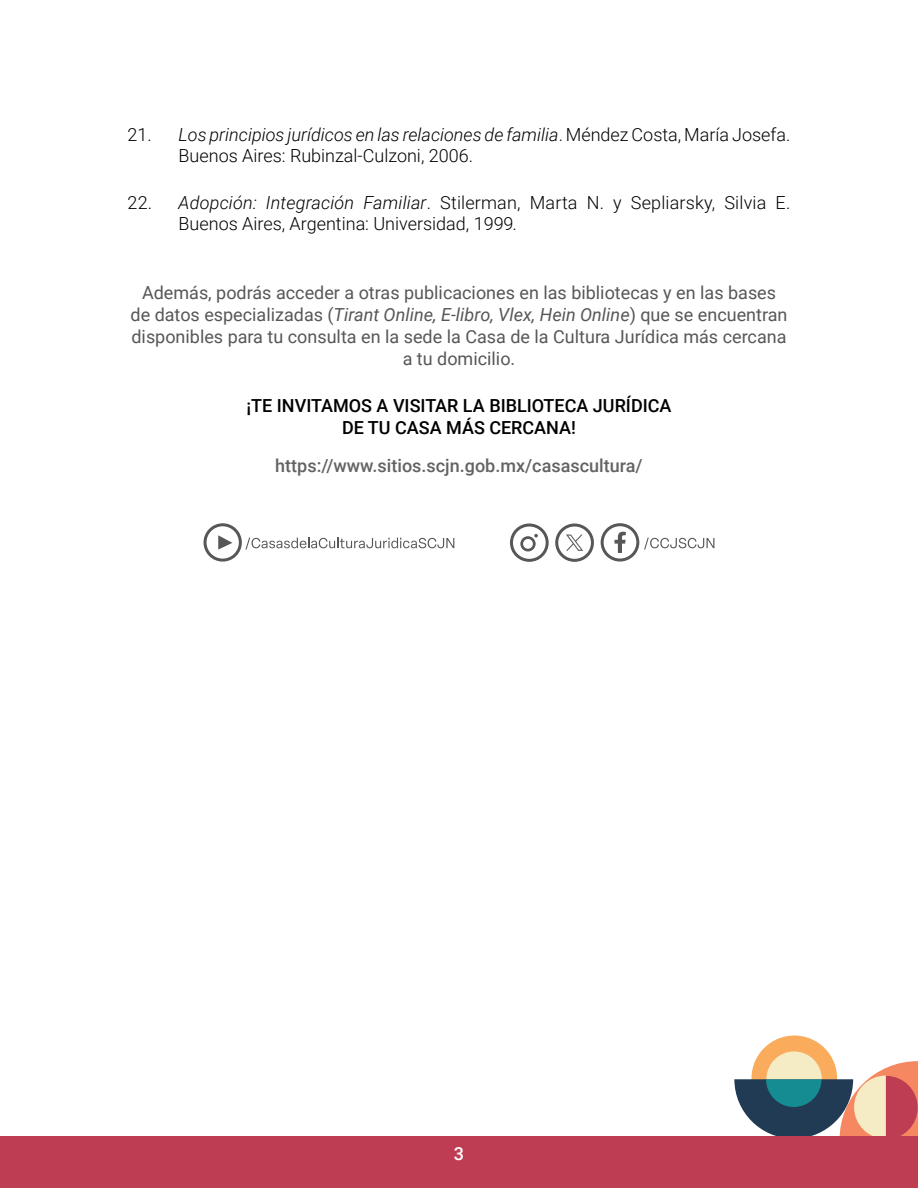
<style>
.page{position:relative;width:918px;height:1188px;background:#fff}
.page>*{position:absolute;margin:0;border:0;box-sizing:border-box;transform-origin:0 0}
.t1{font:18px/21.8px "Roboto";color:#575756;text-align:center}
.t2{font:300 18px/21px "Roboto";color:#000}
.t3{font:500 18px/21.8px "Roboto";color:#000;text-align:center}
.t4{font:500 18px "Roboto";color:#646363}
.t5{font:500 18px "Roboto";color:#fff}
.s1{font-style:italic}
</style>
<div class="page">
<svg style="left:734px;top:1036px;width:184px;height:101px"></svg>
<div style="left:0;top:1137px;width:918px;height:51px;background:#bf3d52"></div>
<svg style="left:510px;top:523px;width:204px;height:39px"></svg>
<svg style="left:245px;top:538px;width:209px;height:12px"></svg>
<svg style="left:218px;top:535px;width:14px;height:15px"></svg>
<div style="left:204px;top:523px;width:38px;height:39px;border:3px solid #575757;border-radius:50%"></div>
<p class="t2" style="left:179px;top:123px;width:613px;text-indent:-51px">21. <span class="s1">Los principios jurídicos en las relaciones de familia</span>. Méndez Costa, María Josefa.<br>Buenos Aires: Rubinzal-Culzoni, 2006.</p>
<p class="t2" style="left:179px;top:191px;width:613px;line-height:21.8px;text-indent:-51px">22. <span class="s1">Adopción: Integración Familiar</span>. Stilerman, Marta N. y Sepliarsky, Silvia E.<br>Buenos Aires, Argentina: Universidad, 1999<span class="s1">.</span></p>
<p class="t1" style="left:131px;top:281px;width:658px">Además, podrás acceder a otras publicaciones en las bibliotecas y en las bases de datos especializadas (<span class="s1">Tirant Online, E-libro, Vlex, Hein Online</span>) que se encuentran disponibles para tu consulta en la sede la Casa de la Cultura Jurídica más cercana a tu domicilio.</p>
<p class="t3" style="left:246px;top:394px;width:427px">¡TE INVITAMOS A VISITAR LA BIBLIOTECA JURÍDICA<br>DE TU CASA MÁS CERCANA!</p>
<p class="t4" style="left:275px;top:453px;width:369px">https://www.sitios.scjn.gob.mx/casascultura/</p>
<p class="t5" style="left:454px;top:1141px;width:12px">3</p>
</div>
